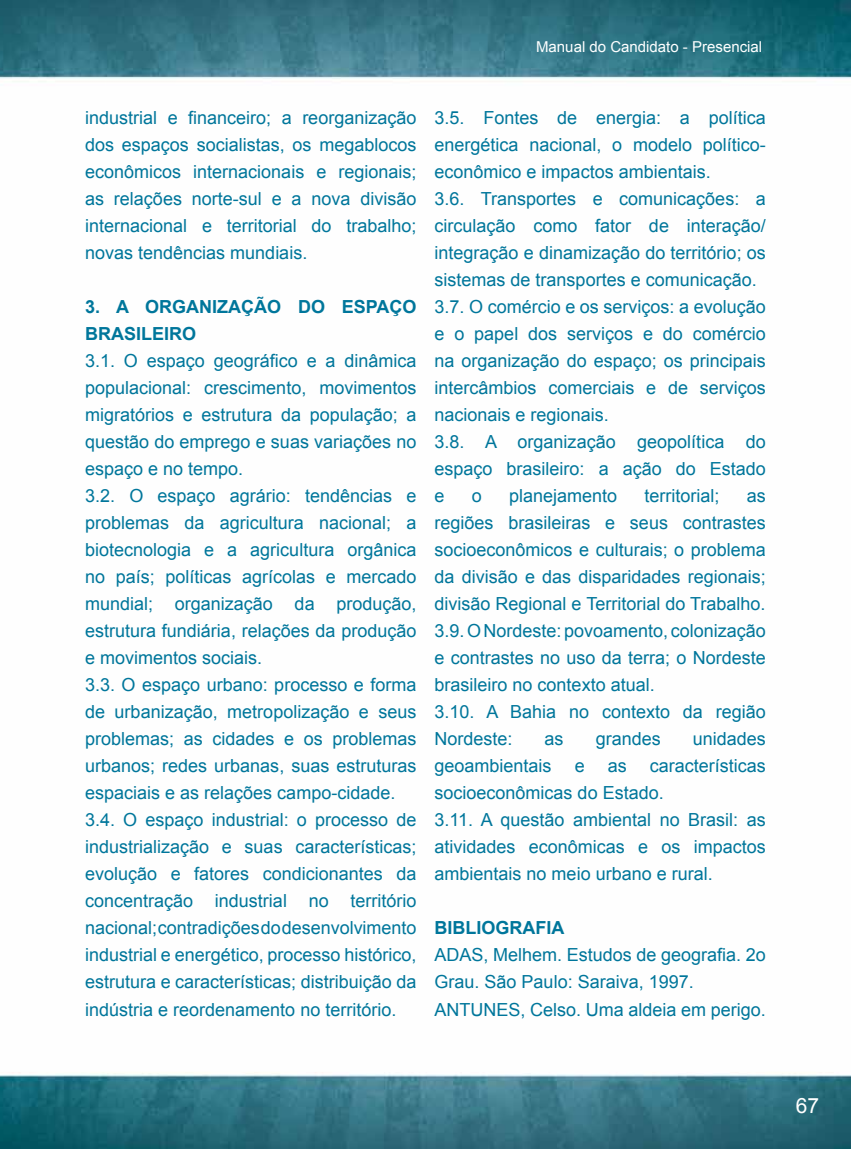
<style>
.page{position:relative;width:851px;height:1149px;background:#fff}
.page>*{position:absolute;margin:0;border:0;box-sizing:border-box;transform-origin:0 0}
.t1{font:21px "Arial";color:#fff}
.t2{font:18px/27px "Arial";color:#00769b}
.t3{font:700 18px/27px "Arial";color:#00769b}
.t4{font:15px "Arial";color:#fff}
</style>
<div class="page">
<img style="left:0;top:0;width:850px;height:1148px">
<p class="t4" style="left:536px;top:37px;width:227px">Manual do Candidato - Presencial</p>
<p class="t2" style="left:85px;top:104px;width:333px;text-align:justify">industrial e financeiro; a reorganização dos espaços socialistas, os megablocos econômicos internacionais e regionais; as relações norte-sul e a nova divisão internacional e territorial do trabalho; novas tendências mundiais.</p>
<p class="t3" style="left:85px;top:293px;width:333px">3. A ORGANIZAÇÃO DO ESPAÇO<br>BRASILEIRO</p>
<p class="t2" style="left:85px;top:347px;width:333px">3.1. O espaço geográfico e a dinâmica populacional: crescimento, movimentos migratórios e estrutura da população; a questão do emprego e suas variações no espaço e no tempo.<br>3.2. O espaço agrário: tendências e problemas da agricultura nacional; a biotecnologia e a agricultura orgânica no país; políticas agrícolas e mercado mundial; organização da produção, estrutura fundiária, relações da produção e movimentos sociais.<br>3.3. O espaço urbano: processo e forma de urbanização, metropolização e seus problemas; as cidades e os problemas urbanos; redes urbanas, suas estruturas espaciais e as relações campo-cidade.<br>3.4. O espaço industrial: o processo de industrialização e suas características; evolução e fatores condicionantes da concentração industrial no território nacional; contradições do desenvolvimento industrial e energético, processo histórico, estrutura e características; distribuição da indústria e reordenamento no território.</p>
<p class="t2" style="left:434px;top:104px;width:333px">3.5. Fontes de energia: a política energética nacional, o modelo político&shy;econômico e impactos ambientais.<br>3.6. Transportes e comunicações: a circulação como fator de interação/ integração e dinamização do território; os sistemas de transportes e comunicação.<br>3.7. O comércio e os serviços: a evolução e o papel dos serviços e do comércio na organização do espaço; os principais intercâmbios comerciais e de serviços nacionais e regionais.<br>3.8. A organização geopolítica do espaço brasileiro: a ação do Estado e</p>
<p class="t2" style="left:471px;top:482px;width:12px">o</p>
<p class="t2" style="left:509px;top:482px;width:110px">planejamento</p>
<p class="t2" style="left:644px;top:482px;width:77px">territorial;</p>
<p class="t2" style="left:434px;top:482px;width:333px;text-indent:312px">as regiões brasileiras e seus contrastes socioeconômicos e culturais; o problema da divisão e das disparidades regionais; divisão Regional e Territorial do Trabalho.<br>3.9. O Nordeste: povoamento, colonização e contrastes no uso da terra; o Nordeste brasileiro no contexto atual.<br>3.10. A Bahia no contexto da região<br>Nordeste:</p>
<p class="t2" style="left:544px;top:725px;width:21px">as</p>
<p class="t2" style="left:595px;top:725px;width:67px">grandes</p>
<p class="t2" style="left:692px;top:725px;width:75px">unidades</p>
<p class="t2" style="left:434px;top:752px;width:119px">geoambientais</p>
<p class="t2" style="left:574px;top:752px;width:12px">e</p>
<p class="t2" style="left:607px;top:752px;width:21px">as</p>
<p class="t2" style="left:434px;top:752px;width:333px;text-indent:215px">características socioeconômicas do Estado.<br>3.11. A questão ambiental no Brasil: as atividades econômicas e os impactos ambientais no meio urbano e rural.</p>
<p class="t3" style="left:434px;top:914px;width:131px">BIBLIOGRAFIA</p>
<p class="t2" style="left:434px;top:941px;width:333px">ADAS, Melhem. Estudos de geografia. 2o<br>Grau. São Paulo: Saraiva, 1997.<br>ANTUNES, Celso. Uma aldeia em perigo.</p>
<p class="t1" style="left:795px;top:1091px;width:25px">67</p>
</div>
